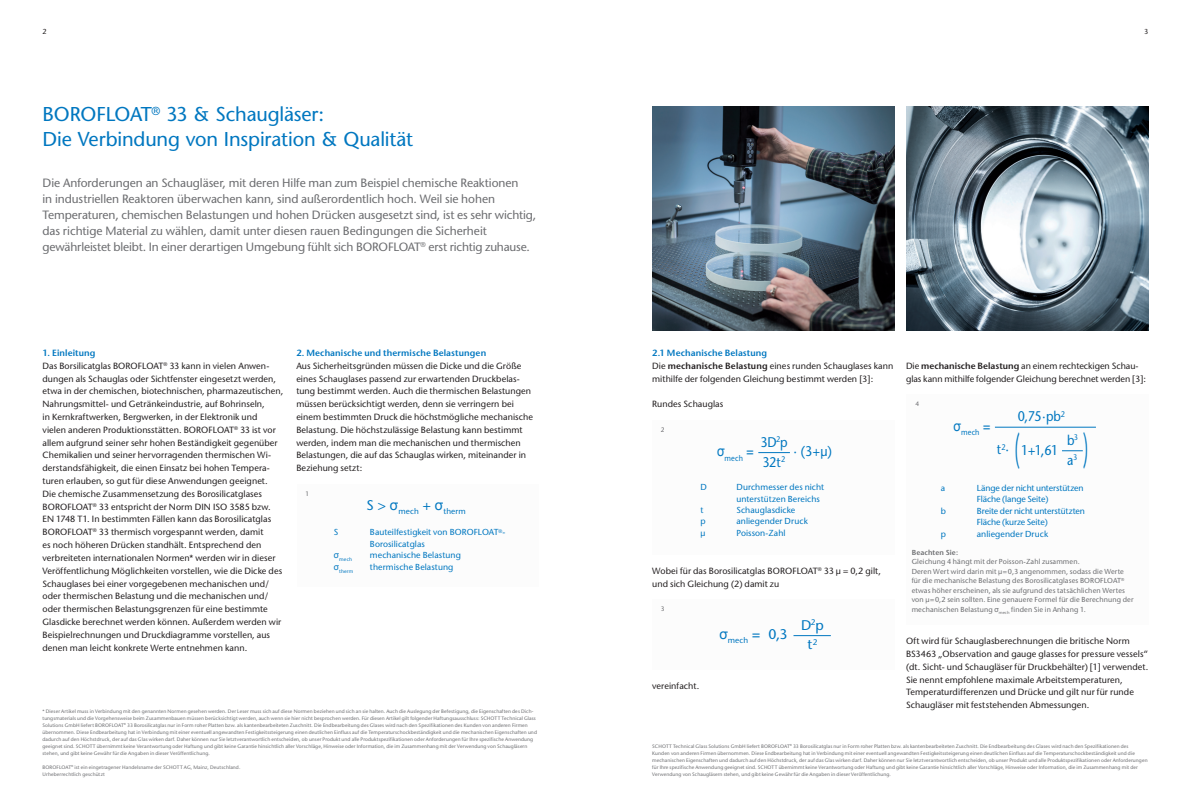
<style>
.page{position:relative;width:1191px;height:794px;background:#fff}
.page>*{position:absolute;margin:0;border:0;box-sizing:border-box;transform-origin:0 0}
.t1{font:39.2px "Stone Sans";color:#0077c0;scale:.32 1}
.t2{font:20px/25px "Stone Sans";letter-spacing:-.01em;color:#0077c0}
.t3{font:14px/19.8px "Stone Sans";letter-spacing:-.025em;color:#0077c0;scale:.9 1}
.t4{font:14px/19.7px "Stone Sans";letter-spacing:-.025em;color:#0077c0;text-align:center}
.t5{font:12px/16px "Stone Sans";letter-spacing:-.01em;color:#6c6d70}
.t6{font:9px/12.8px "Stone Sans";letter-spacing:.01em;color:#231f20}
.t7{font:600 9px "Stone Sans";letter-spacing:.01em;color:#0077c0}
.t8{font:8.7px/11.4px "Stone Sans";letter-spacing:.005em;color:#0077c0}
.t9{font:8.7px/11.4px "Stone Sans";letter-spacing:-.015em;color:#0077c0}
.t10{font:8.2px "Stone Sans";letter-spacing:.01em;color:#0077c0}
.t11{font:8.2px "Stone Sans";letter-spacing:.01em;color:#0077c0;scale:.9 1}
.t12{font:7.2px/9.5px "Stone Sans";letter-spacing:.015em;color:#6c6d70}
.t13{font:600 7.2px "Stone Sans";letter-spacing:.015em;color:#6c6d70}
.t14{font:7.2px "Stone Sans";color:#231f20}
.t15{font:6.5px "Stone Sans";color:#6c6d70}
.t16{font:5.1px "Stone Sans";letter-spacing:.025em;color:#0077c0}
.t17{font:5px/7px "Stone Sans";letter-spacing:.02em;color:#6c6d70}
.s1{font-weight:600;color:#0077c0}
.s2{font-weight:600}
.s3{font-family:"Arial"}
</style>
<div class="page">
<hr style="left:758px;top:452px;width:32px;height:1px;background:#0077c0">
<hr style="left:995px;top:427px;width:101px;height:1px;background:#0077c0">
<svg style="left:1062px;top:450px;width:20px;height:1px"></svg>
<img style="left:652px;top:106px;width:242px;height:224px">
<img style="left:906px;top:106px;width:242px;height:224px">
<hr style="left:793px;top:635px;width:38px;height:1px;background:#0077c0">
<p class="t14" style="left:43px;top:27px;width:6px">2</p>
<p class="t14" style="left:1144px;top:27px;width:6px">3</p>
<h2 class="t2" style="left:43px;top:102px;width:372px">BOROFLOAT<sup>®</sup> 33 &amp; Schaugläser:<br>Die Verbindung von Inspiration &amp; Qualität</h2>
<p class="t5" style="left:43px;top:175px;width:495px">Die Anforderungen an Schaugläser, mit deren Hilfe man zum Beispiel chemische Reaktionen<br>in industriellen Reaktoren überwachen kann, sind außerordentlich hoch. Weil sie hohen Temperaturen, chemischen Belastungen und hohen Drücken ausgesetzt sind, ist es sehr wichtig, das richtige Material zu wählen, damit unter diesen rauen Bedingungen die Sicherheit gewährleistet bleibt. In einer derartigen Umgebung fühlt sich BOROFLOAT<sup>®</sup> erst richtig zuhause.</p>
<p class="t6" style="left:43px;top:346px;width:242px"><span class="s1">1. Einleitung<br></span>Das Borsilicatglas BOROFLOAT<sup>®</sup> 33 kann in vielen Anwen&shy;dungen als Schauglas oder Sichtfenster eingesetzt werden, etwa in der chemischen, biotechnischen, pharmazeutischen, Nahrungsmittel- und Getränkeindustrie, auf Bohrinseln,<br>in Kernkraftwerken, Bergwerken, in der Elektronik und<br>vielen anderen Produktionsstätten. BOROFLOAT<sup>®</sup> 33 ist vor allem aufgrund seiner sehr hohen Beständigkeit gegenüber Chemikalien und seiner hervorragenden thermischen Wi&shy;derstandsfähigkeit, die einen Einsatz bei hohen Tempera&shy;turen erlauben, so gut für diese Anwendungen geeignet.<br>Die chemische Zusammensetzung des Borosilicatglases BOROFLOAT<sup>®</sup> 33 entspricht der Norm DIN ISO 3585 bzw.<br>EN 1748 T1. In bestimmten Fällen kann das Borosilicatglas BOROFLOAT<sup>®</sup> 33 thermisch vorgespannt werden, damit<br>es noch höheren Drücken standhält. Entsprechend den verbreiteten internationalen Normen* werden wir in dieser Veröffentlichung Möglichkeiten vorstellen, wie die Dicke des Schauglases bei einer vorgegebenen mechanischen und/ oder thermischen Belastung und die mechanischen und/ oder thermischen Belastungsgrenzen für eine bestimmte Glasdicke berechnet werden können. Außerdem werden wir Beispielrechnungen und Druckdiagramme vorstellen, aus denen man leicht konkrete Werte entnehmen kann.</p>
<p class="t7" style="left:296px;top:347px;width:191px">2. Mechanische und thermische Belastungen</p>
<p class="t6" style="left:296px;top:359px;width:238px">Aus Sicherheitsgründen müssen die Dicke und die Größe eines Schauglases passend zur erwartenden Druckbelas&shy;tung bestimmt werden. Auch die thermischen Belastungen müssen berücksichtigt werden, denn sie verringern bei einem bestimmten Druck die höchstmögliche mechanische Belastung. Die höchstzulässige Belastung kann bestimmt werden, indem man die mechanischen und thermischen Belastungen, die auf das Schauglas wirken, miteinander in Beziehung setzt:</p>
<p class="t15" style="left:305px;top:490px;width:5px">1</p>
<p class="t10" style="left:366px;top:507px;width:101px"><sup>S</sup> <sup>&gt;</sup> <sup>σ</sup>mech <sup>+</sup> <sup>σ</sup>therm</p>
<p class="t8" style="left:334px;top:527px;width:6px">S</p>
<p class="t8" style="left:370px;top:527px;width:137px">Bauteilfestigkeit von BOROFLOAT<sup>®</sup>-<br>Borosilicatglas</p>
<p class="t16" style="left:334px;top:556px;width:20px"><sup>σ</sup>mech</p>
<p class="t8" style="left:370px;top:549px;width:92px">mechanische Belastung</p>
<p class="t16" style="left:334px;top:568px;width:21px"><sup>σ</sup>therm</p>
<p class="t8" style="left:370px;top:561px;width:85px">thermische Belastung</p>
<p class="t17" style="left:43px;top:707px;width:496px">* Dieser Artikel muss in Verbindung mit den genannten Normen gesehen werden. Der Leser muss sich auf diese Normen beziehen und sich an sie halten. Auch die Auslegung der Befestigung, die Eigenschaften des Dich&shy;tungsmaterials und die Vorgehensweise beim Zusammenbauen müssen berücksichtigt werden, auch wenn sie hier nicht besprochen werden. Für diesen Artikel gilt folgender Haftungsausschluss: SCHOTT Technical Glass Solutions GmbH liefert BOROFLOAT<sup>®</sup> 33 Borosilicatglas nur in Form roher Platten bzw. als kantenbearbeiteten Zuschnitt. Die Endbearbeitung des Glases wird nach den Spezifikationen des Kunden von anderen Firmen übernommen. Diese Endbearbeitung hat in Verbindung mit einer eventuell angewandten Festigkeitssteigerung einen deutlichen Einfluss auf die Temperaturschockbeständigkeit und die mechanischen Eigenschaften und dadurch auf den Höchstdruck, der auf das Glas wirken darf. Daher können nur Sie letztverantwortlich entscheiden, ob unser Produkt und alle Produktspezifikationen oder Anforderungen für Ihre spezifische Anwendung geeignet sind. SCHOTT übernimmt keine Verantwortung oder Haftung und gibt keine Garantie hinsichtlich aller Vorschläge, Hinweise oder Information, die im Zusammenhang mit der Verwendung von Schaugläsern stehen, und gibt keine Gewähr für die Angaben in dieser Veröffentlichung.</p>
<p class="t17" style="left:43px;top:763px;width:199px">BOROFLOAT<sup>®</sup> ist ein eingetragener Handelsname der SCHOTT AG, Mainz, Deutschland.<br>Urheberrechtlich geschützt</p>
<p class="t6" style="left:652px;top:346px;width:243px"><span class="s1">2.1 Mechanische Belastung<br></span>Die <span class="s2">mechanische Belastung</span> eines runden Schauglases kann mithilfe der folgenden Gleichung bestimmt werden [3]:</p>
<p class="t6" style="left:652px;top:398px;width:73px">Rundes Schauglas</p>
<p class="t15" style="left:661px;top:426px;width:5px">2</p>
<p class="t11" style="left:717px;top:453px;width:42px"><sup>σ</sup>mech <sup>=</sup></p>
<h3 class="t3" style="left:760px;top:432px;width:32px">3D<sup>2</sup>p</h3>
<h3 class="t3" style="left:793px;top:441px;width:44px">· (3+µ)</h3>
<h3 class="t3" style="left:762px;top:452px;width:27px">32t<sup>2</sup></h3>
<p class="t8" style="left:700px;top:481px;width:8px">D</p>
<p class="t8" style="left:736px;top:481px;width:89px">Durchmesser des nicht unterstützen Bereichs</p>
<p class="t8" style="left:700px;top:504px;width:5px">t</p>
<p class="t8" style="left:736px;top:504px;width:60px">Schauglasdicke</p>
<p class="t8" style="left:700px;top:516px;width:7px">p</p>
<p class="t8" style="left:736px;top:516px;width:73px">anliegender Druck</p>
<p class="t8" style="left:700px;top:527px;width:6px">µ</p>
<p class="t8" style="left:736px;top:527px;width:51px">Poisson-Zahl</p>
<p class="t6" style="left:652px;top:564px;width:230px">Wobei für das Borosilicatglas BOROFLOAT<sup>®</sup> 33 μ = 0,2 gilt, und sich Gleichung (2) damit zu</p>
<p class="t15" style="left:661px;top:605px;width:5px">3</p>
<p class="t6" style="left:652px;top:679px;width:49px">vereinfacht.</p>
<p class="t10" style="left:719px;top:635px;width:42px"><sup>σ</sup>mech <sup>=</sup></p>
<h3 class="t4" style="left:801px;top:615px;width:24px">D<sup>2</sup>p t<sup>2</sup></h3>
<h3 class="t4" style="left:768px;top:624px;width:21px">0,3</h3>
<p class="t6" style="left:906px;top:359px;width:242px">Die <span class="s2">mechanische Belastung</span> an einem rechteckigen Schau&shy;glas kann mithilfe folgender Gleichung berechnet werden [3]:</p>
<p class="t15" style="left:915px;top:400px;width:5px">4</p>
<h3 class="t3" style="left:1017px;top:406px;width:54px">0,75·pb<sup>2</sup></h3>
<h1 class="t1" style="left:1015px;top:423px;width:15px">(</h1>
<p class="t11" style="left:953px;top:427px;width:42px"><sup>σ</sup>mech <sup>=</sup></p>
<h3 class="t3" style="left:996px;top:440px;width:70px">t<sup>2</sup>· 1+1,61</h3>
<h3 class="t3" style="left:1067px;top:430px;width:14px">b<sup>3 </sup>a<sup>3</sup></h3>
<h1 class="t1" style="left:1087px;top:477px;width:15px;rotate:-180deg">(</h1>
<p class="t8" style="left:941px;top:482px;width:6px">a</p>
<p class="t8" style="left:977px;top:482px;width:108px">Länge der nicht unterstützen<br>Fläche (lange Seite)</p>
<p class="t8" style="left:941px;top:505px;width:7px">b</p>
<p class="t9" style="left:977px;top:505px;width:110px">Breite der nicht unterstützten<br>Fläche (kurze Seite)</p>
<p class="t8" style="left:941px;top:528px;width:7px">p</p>
<p class="t8" style="left:977px;top:528px;width:73px">anliegender Druck</p>
<p class="t13" style="left:911px;top:548px;width:48px">Beachten Sie:</p>
<p class="t12" style="left:911px;top:557px;width:223px">Gleichung 4 hängt mit der Poisson-Zahl zusammen.<br>Deren Wert wird darin mit μ =0,3 angenommen, sodass die Werte für die mechanische Belastung des Borosilicatglases BOROFLOAT<sup>® </sup>etwas höher erscheinen, als sie aufgrund des tatsächlichen Wertes von μ =0,2 sein sollten. Eine genauere Formel für die Berechnung der mechanischen Belastung <span class="s3">σ</span><sub>mech</sub> finden Sie in Anhang 1.</p>
<p class="t6" style="left:906px;top:634px;width:244px">Oft wird für Schauglasberechnungen die britische Norm BS3463 „Observation and gauge glasses for pressure vessels“ (dt. Sicht- und Schaugläser für Druckbehälter) [1] verwendet.<br>Sie nennt empfohlene maximale Arbeitstemperaturen, Temperaturdifferenzen und Drücke und gilt nur für runde Schaugläser mit feststehenden Abmessungen.</p>
<p class="t17" style="left:652px;top:742px;width:497px">SCHOTT Technical Glass Solutions GmbH liefert BOROFLOAT<sup>®</sup> 33 Borosilicatglas nur in Form roher Platten bzw. als kantenbearbeiteten Zuschnitt. Die Endbearbeitung des Glases wird nach den Spezifikationen des<br>Kunden von anderen Firmen übernommen. Diese Endbearbeitung hat in Verbindung mit einer eventuell angewandten Festigkeitssteigerung einen deutlichen Einfluss auf die Temperaturschockbeständigkeit und die mechanischen Eigenschaften und dadurch auf den Höchstdruck, der auf das Glas wirken darf. Daher können nur Sie letztverantwortlich entscheiden, ob unser Produkt und alle Produktspezifikationen oder Anforderungen für Ihre spezifische Anwendung geeignet sind. SCHOTT übernimmt keine Verantwortung oder Haftung und gibt keine Garantie hinsichtlich aller Vorschläge, Hinweise oder Information, die im Zusammenhang mit der Verwendung von Schaugläsern stehen, und gibt keine Gewähr für die Angaben in dieser Veröffentlichung.</p>
</div>
